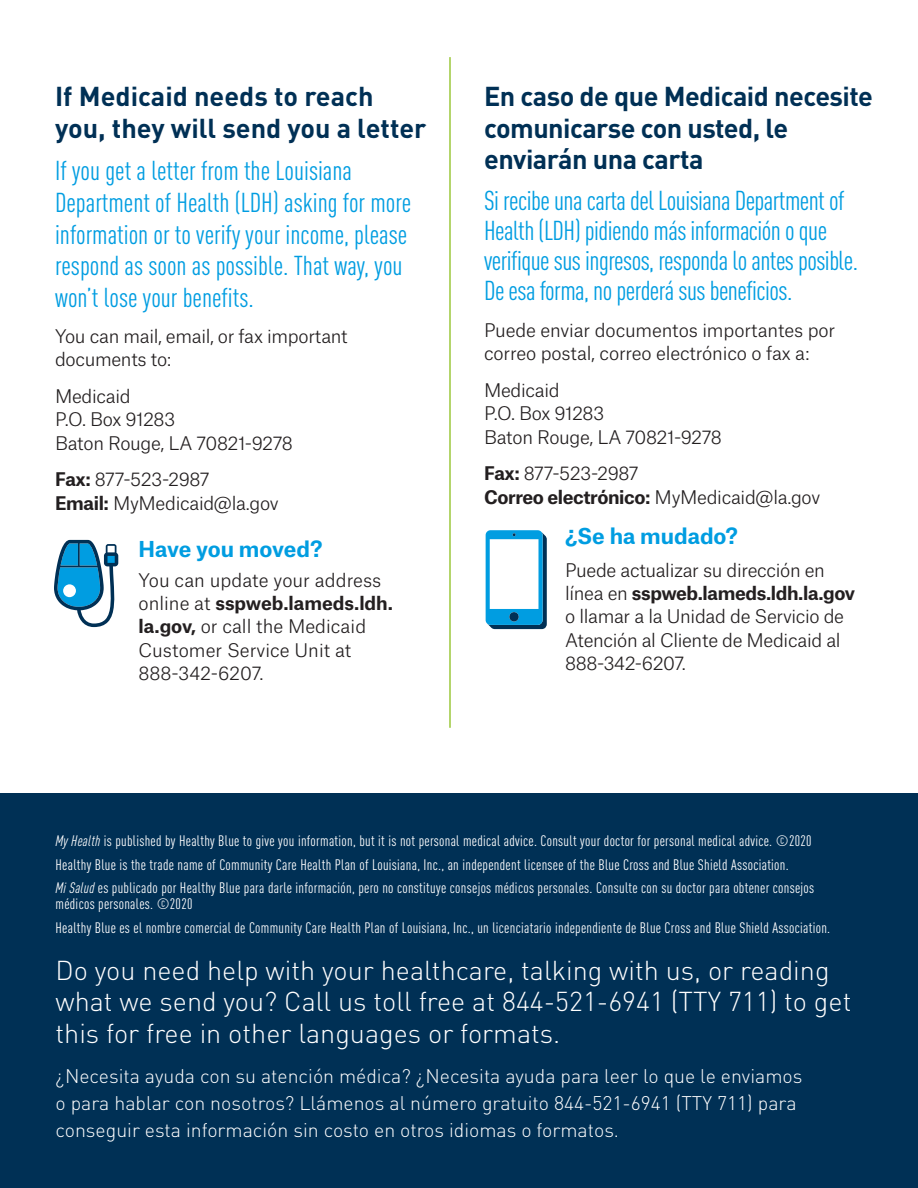
<style>
.page{position:relative;width:918px;height:1188px;background:#fff}
.page>*{position:absolute;margin:0;border:0;box-sizing:border-box;transform-origin:0 0}
.t1{font:condensed 27px/31.5px "DINOT";letter-spacing:-.015em;color:#009de1}
.t2{font:300 27px/31.5px "DINOT";color:#fff}
.t3{font:700 27px/31.5px "DINOT";letter-spacing:-.02em;color:#003055}
.t4{font:700 27px/31.5px "DINOT";color:#003055}
.t5{font:700 21px "Atlas Grotesk";color:#009de1}
.t6{font:300 19.5px/27px "DINOT";color:#fff}
.t7{font:300 18px/23.2px "Atlas Grotesk";letter-spacing:-.02em;color:#231f20}
.t8{font:300 18px/23.2px "Atlas Grotesk";color:#231f20}
.t9{font:condensed 15px/23.2px "DINOT";letter-spacing:.02em;color:#fff}
.s1{font-weight:700}
.s2{font-style:italic}
</style>
<div class="page">
<hr style="left:449px;top:57px;width:2px;height:671px;background:#9bc83c">
<svg style="left:54px;top:540px;width:64px;height:87px"></svg>
<svg style="left:486px;top:530px;width:61px;height:99px"></svg>
<div style="left:509px;top:612px;width:10px;height:9px;background:#003055;border-radius:50%"></div>
<div style="left:0;top:794px;width:918px;height:394px;background:#003055"></div>
<h1 class="t4" style="left:55px;top:80px;width:373px">If Medicaid needs to reach you, they will send you a letter</h1>
<h1 class="t1" style="left:55px;top:155px;width:358px">If you get a letter from the Louisiana Department of Health (LDH) asking for more information or to verify your income, please respond as soon as possible. That way, you won’t lose your benefits.</h1>
<p class="t7" style="left:55px;top:323px;width:294px">You can mail, email, or fax important documents to:</p>
<p class="t7" style="left:55px;top:383px;width:239px">Medicaid<br>P.O. Box 91283<br>Baton Rouge, LA 70821-9278</p>
<p class="t7" style="left:55px;top:466px;width:225px"><span class="s1">Fax:</span> 877-523-2987<br><span class="s1">Email:</span> MyMedicaid@la.gov</p>
<h2 class="t5" style="left:139px;top:532px;width:186px">Have you moved?</h2>
<p class="t8" style="left:139px;top:567px;width:256px">You can update your address online at <span class="s1">sspweb.lameds.ldh. la.gov,</span> or call the Medicaid<br>Customer Service Unit at<br>888-342-6207.</p>
<h1 class="t3" style="left:484px;top:80px;width:390px">En caso de que Medicaid necesite comunicarse con usted, le enviarán una carta</h1>
<h1 class="t1" style="left:484px;top:186px;width:375px;line-height:30px">Si recibe una carta del Louisiana Department of Health (LDH) pidiendo más información o que verifique sus ingresos, responda lo antes posible.<br>De esa forma, no perderá sus beneficios.</h1>
<p class="t7" style="left:484px;top:317px;width:353px">Puede enviar documentos importantes por correo postal, correo electrónico o fax a:</p>
<p class="t7" style="left:484px;top:377px;width:239px">Medicaid<br>P.O. Box 91283<br>Baton Rouge, LA 70821-9278</p>
<p class="t7" style="left:484px;top:460px;width:338px"><span class="s1">Fax:</span> 877-523-2987<br><span class="s1">Correo electrónico:</span> MyMedicaid@la.gov</p>
<h2 class="t5" style="left:565px;top:519px;width:174px">¿Se ha mudado?</h2>
<p class="t7" style="left:565px;top:557px;width:292px">Puede actualizar su dirección en línea en <span class="s1">sspweb.lameds.ldh.la.gov </span>o llamar a la Unidad de Servicio de<br>Atención al Cliente de Medicaid al<br>888-342-6207.</p>
<p class="t9" style="left:56px;top:829px;width:760px"><span class="s2">My Health</span> is published by Healthy Blue to give you information, but it is not personal medical advice. Consult your doctor for personal medical advice. ©2020<br>Healthy Blue is the trade name of Community Care Health Plan of Louisiana, Inc., an independent licensee of the Blue Cross and Blue Shield Association.<br><span class="s2">Mi Salud</span> es publicado por Healthy Blue para darle información, pero no constituye consejos médicos personales. Consulte con su doctor para obtener consejos</p>
<p class="t9" style="left:56px;top:892px;width:776px">médicos personales. ©2020<br>Healthy Blue es el nombre comercial de Community Care Health Plan of Louisiana, Inc., un licenciatario independiente de Blue Cross and Blue Shield Association.</p>
<h1 class="t2" style="left:56px;top:954px;width:797px">Do you need help with your healthcare, talking with us, or reading what we send you? Call us toll free at 844-521-6941 (TTY 711) to get this for free in other languages or formats.</h1>
<h3 class="t6" style="left:56px;top:1063px;width:748px">¿Necesita ayuda con su atención médica? ¿Necesita ayuda para leer lo que le enviamos o para hablar con nosotros? Llámenos al número gratuito 844-521-6941 (TTY 711) para conseguir esta información sin costo en otros idiomas o formatos.</h3>
</div>
